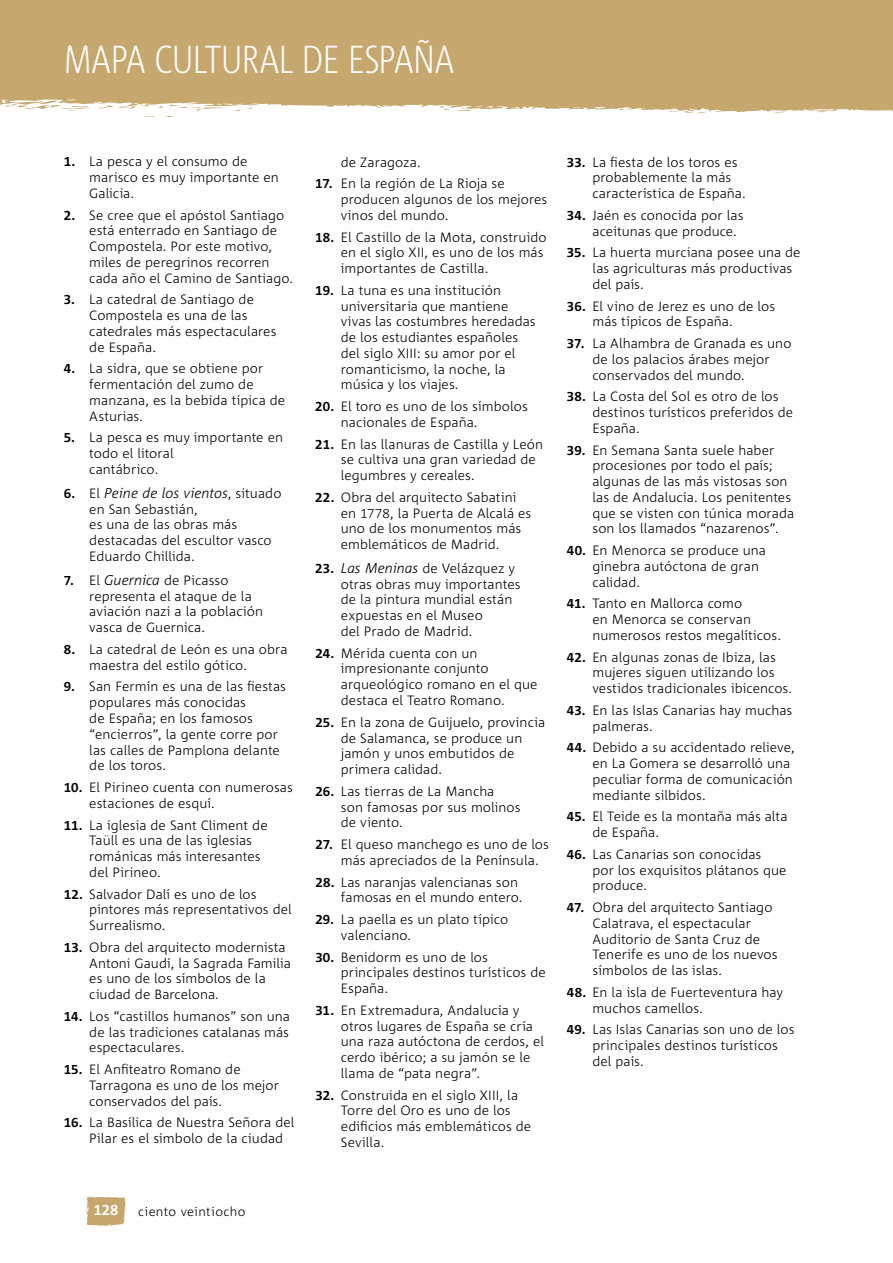
<style>
.page{position:relative;width:893px;height:1263px;background:#fff}
.page>*{position:absolute;margin:0;border:0;box-sizing:border-box;transform-origin:0 0}
.t1{font:300 39px "Corpid Cd";letter-spacing:-.02em;color:#fff}
.t2{font:700 15px "Corpid";color:#fff}
.t3{font:italic 300 14.25px "Corpid";letter-spacing:-.005em;color:#000}
.t4{font:300 13.5px/15.8px "Corpid";letter-spacing:.005em;color:#000}
.t5{font:300 12.75px "Corpid";letter-spacing:.03em;color:#000}
.s1{font-weight:700}
.s2{font-weight:700;font-style:normal;font-size:13.5px}
.s3{font-style:normal;font-size:13.5px}
.s4{font-style:italic;font-size:14.25px}
</style>
<div class="page">
<div style="left:0;top:0;width:893px;height:113px;background:#c6a76e"></div>
<svg style="left:373px;top:35px;width:27px;height:1px"></svg>
<svg style="left:97px;top:105px;width:129px;height:12px"></svg>
<svg style="left:86px;top:1196px;width:40px;height:30px"></svg>
<h1 class="t1" style="left:64px;top:38px;width:392px">MAPA CULTURAL DE ESPAÑA</h1>
<p class="t4" style="left:89px;top:154px;width:191px;text-indent:-26px"><span class="s1">1.</span> La pesca y el consumo de marisco es muy importante en<br>Galicia.</p>
<p class="t4" style="left:89px;top:207px;width:205px;text-indent:-26px"><span class="s1">2.</span> Se cree que el apóstol Santiago está enterrado en Santiago de<br>Compostela. Por este motivo, miles de peregrinos recorren cada año el Camino de Santiago.</p>
<p class="t4" style="left:89px;top:292px;width:189px;text-indent:-26px"><span class="s1">3.</span> La catedral de Santiago de<br>Compostela es una de las catedrales más espectaculares de España.</p>
<p class="t4" style="left:89px;top:361px;width:197px;text-indent:-26px"><span class="s1">4.</span> La sidra, que se obtiene por fermentación del zumo de manzana, es la bebida típica de<br>Asturias.</p>
<p class="t4" style="left:89px;top:430px;width:195px;text-indent:-26px"><span class="s1">5.</span> La pesca es muy importante en todo el litoral<br>cantábrico.</p>
<p class="t3" style="left:64px;top:485px;width:219px"><span class="s2">6.</span> <span class="s3">El</span> Peine de los vientos<span class="s3">, situado</span></p>
<p class="t4" style="left:89px;top:501px;width:184px">en San Sebastián,<br>es una de las obras más destacadas del escultor vasco<br>Eduardo Chillida.</p>
<p class="t4" style="left:89px;top:572px;width:175px;text-indent:-26px"><span class="s1">7.</span> El <span class="s4">Guernica</span> de Picasso representa el ataque de la aviación nazi a la población vasca de Guernica.</p>
<p class="t4" style="left:89px;top:641px;width:200px;text-indent:-26px"><span class="s1">8.</span> La catedral de León es una obra maestra del estilo gótico.</p>
<p class="t4" style="left:89px;top:679px;width:198px;text-indent:-26px"><span class="s1">9.</span> San Fermín es una de las fiestas populares más conocidas<br>de España; en los famosos “encierros”, la gente corre por las calles de Pamplona delante de los toros.</p>
<p class="t4" style="left:89px;top:779px;width:205px;text-indent:-26px"><span class="s1">10.</span> El Pirineo cuenta con numerosas estaciones de esquí.</p>
<p class="t4" style="left:89px;top:817px;width:180px;text-indent:-26px"><span class="s1">11.</span> La iglesia de Sant Climent de<br>Taüll es una de las iglesias románicas más interesantes del Pirineo.</p>
<p class="t4" style="left:89px;top:886px;width:204px;text-indent:-26px"><span class="s1">12.</span> Salvador Dalí es uno de los pintores más representativos del<br>Surrealismo.</p>
<p class="t4" style="left:89px;top:939px;width:203px;text-indent:-26px"><span class="s1">13.</span> Obra del arquitecto modernista<br>Antoni Gaudí, la Sagrada Familia es uno de los símbolos de la ciudad de Barcelona.</p>
<p class="t4" style="left:89px;top:1008px;width:202px;text-align:justify;text-indent:-26px"><span class="s1">14.</span> Los “castillos humanos” son una de las tradiciones catalanas más espectaculares.</p>
<p class="t4" style="left:89px;top:1061px;width:191px;text-indent:-26px"><span class="s1">15.</span> El Anfiteatro Romano de<br>Tarragona es uno de los mejor conservados del país.</p>
<p class="t4" style="left:89px;top:1115px;width:207px;text-indent:-26px"><span class="s1">16.</span> La Basílica de Nuestra Señora del<br>Pilar es el símbolo de la ciudad</p>
<p class="t4" style="left:341px;top:154px;width:81px">de Zaragoza.</p>
<p class="t4" style="left:341px;top:176px;width:208px;text-indent:-26px"><span class="s1">17.</span> En la región de La Rioja se producen algunos de los mejores vinos del mundo.</p>
<p class="t4" style="left:341px;top:229px;width:207px;text-indent:-26px"><span class="s1">18.</span> El Castillo de la Mota, construido en el siglo XII, es uno de los más importantes de Castilla.</p>
<p class="t4" style="left:341px;top:282px;width:196px;text-indent:-26px"><span class="s1">19.</span> La tuna es una institución universitaria que mantiene vivas las costumbres heredadas de los estudiantes españoles del siglo XIII: su amor por el romanticismo, la noche, la música y los viajes.</p>
<p class="t4" style="left:341px;top:398px;width:188px;text-indent:-26px"><span class="s1">20.</span> El toro es uno de los símbolos nacionales de España.</p>
<p class="t4" style="left:341px;top:436px;width:204px;text-indent:-26px"><span class="s1">21.</span> En las llanuras de Castilla y León se cultiva una gran variedad de legumbres y cereales.</p>
<p class="t4" style="left:341px;top:489px;width:192px;text-indent:-26px"><span class="s1">22.</span> Obra del arquitecto Sabatini en 1778, la Puerta de Alcalá es uno de los monumentos más emblemáticos de Madrid.</p>
<p class="t4" style="left:341px;top:560px;width:181px;text-indent:-26px"><span class="s1">23.</span> <span class="s4">Las Meninas</span> de Velázquez y otras obras muy importantes de la pintura mundial están expuestas en el Museo<br>del Prado de Madrid.</p>
<p class="t4" style="left:341px;top:645px;width:198px;text-indent:-26px"><span class="s1">24.</span> Mérida cuenta con un impresionante conjunto arqueológico romano en el que destaca el Teatro Romano.</p>
<p class="t4" style="left:341px;top:714px;width:206px;text-indent:-26px"><span class="s1">25.</span> En la zona de Guijuelo, provincia de Salamanca, se produce un jamón y unos embutidos de primera calidad.</p>
<p class="t4" style="left:341px;top:783px;width:181px;text-indent:-26px"><span class="s1">26.</span> Las tierras de La Mancha<br>son famosas por sus molinos de viento.</p>
<p class="t4" style="left:341px;top:836px;width:210px;text-indent:-26px"><span class="s1">27.</span> El queso manchego es uno de los más apreciados de la Península.</p>
<p class="t4" style="left:341px;top:874px;width:183px;text-indent:-26px"><span class="s1">28.</span> Las naranjas valencianas son famosas en el mundo entero.</p>
<p class="t4" style="left:341px;top:911px;width:169px;text-indent:-26px"><span class="s1">29.</span> La paella es un plato típico valenciano.</p>
<p class="t4" style="left:341px;top:949px;width:206px;text-indent:-26px"><span class="s1">30.</span> Benidorm es uno de los principales destinos turísticos de<br>España.</p>
<p class="t4" style="left:341px;top:1002px;width:205px;text-indent:-26px"><span class="s1">31.</span> En Extremadura, Andalucía y otros lugares de España se cría una raza autóctona de cerdos, el cerdo ibérico; a su jamón se le llama de “pata negra”.</p>
<p class="t4" style="left:341px;top:1087px;width:192px;text-indent:-26px"><span class="s1">32.</span> Construida en el siglo XIII, la<br>Torre del Oro es uno de los edificios más emblemáticos de<br>Sevilla.</p>
<p class="t4" style="left:592px;top:154px;width:155px;text-indent:-26px"><span class="s1">33.</span> La fiesta de los toros es probablemente la más característica de España.</p>
<p class="t4" style="left:592px;top:207px;width:152px;text-indent:-26px"><span class="s1">34.</span> Jaén es conocida por las aceitunas que produce.</p>
<p class="t4" style="left:592px;top:245px;width:210px;text-indent:-26px"><span class="s1">35.</span> La huerta murciana posee una de las agriculturas más productivas del país.</p>
<p class="t4" style="left:592px;top:298px;width:184px;text-indent:-26px"><span class="s1">36.</span> El vino de Jerez es uno de los más típicos de España.</p>
<p class="t4" style="left:592px;top:335px;width:201px;text-indent:-26px"><span class="s1">37.</span> La Alhambra de Granada es uno de los palacios árabes mejor conservados del mundo.</p>
<p class="t4" style="left:592px;top:389px;width:202px;text-indent:-26px"><span class="s1">38.</span> La Costa del Sol es otro de los destinos turísticos preferidos de<br>España.</p>
<p class="t4" style="left:592px;top:442px;width:203px;text-indent:-26px"><span class="s1">39.</span> En Semana Santa suele haber procesiones por todo el país; algunas de las más vistosas son las de Andalucía. Los penitentes que se visten con túnica morada son los llamados “nazarenos”.</p>
<p class="t4" style="left:592px;top:542px;width:175px;text-indent:-26px"><span class="s1">40.</span> En Menorca se produce una ginebra autóctona de gran calidad.</p>
<p class="t4" style="left:592px;top:596px;width:190px;text-indent:-26px"><span class="s1">41.</span> Tanto en Mallorca como<br>en Menorca se conservan numerosos restos megalíticos.</p>
<p class="t4" style="left:592px;top:649px;width:201px;text-indent:-26px"><span class="s1">42.</span> En algunas zonas de Ibiza, las mujeres siguen utilizando los vestidos tradicionales ibicencos.</p>
<p class="t4" style="left:592px;top:702px;width:201px;text-indent:-26px"><span class="s1">43.</span> En las Islas Canarias hay muchas palmeras.</p>
<p class="t4" style="left:592px;top:740px;width:204px;text-indent:-26px"><span class="s1">44.</span> Debido a su accidentado relieve, en La Gomera se desarrolló una peculiar forma de comunicación mediante silbidos.</p>
<p class="t4" style="left:592px;top:809px;width:197px;text-indent:-26px"><span class="s1">45.</span> El Teide es la montaña más alta de España.</p>
<p class="t4" style="left:592px;top:846px;width:196px;text-indent:-26px"><span class="s1">46.</span> Las Canarias son conocidas<br>por los exquisitos plátanos que produce.</p>
<p class="t4" style="left:592px;top:899px;width:187px;text-indent:-26px"><span class="s1">47.</span> Obra del arquitecto Santiago<br>Calatrava, el espectacular<br>Auditorio de Santa Cruz de<br>Tenerife es uno de los nuevos símbolos de las islas.</p>
<p class="t4" style="left:592px;top:984px;width:192px;text-indent:-26px"><span class="s1">48.</span> En la isla de Fuerteventura hay muchos camellos.</p>
<p class="t4" style="left:592px;top:1022px;width:204px;text-indent:-26px"><span class="s1">49.</span> Las Islas Canarias son uno de los principales destinos turísticos del país.</p>
<p class="t2" style="left:93px;top:1201px;width:27px">128</p>
<p class="t5" style="left:138px;top:1204px;width:109px">ciento veintiocho</p>
</div>
